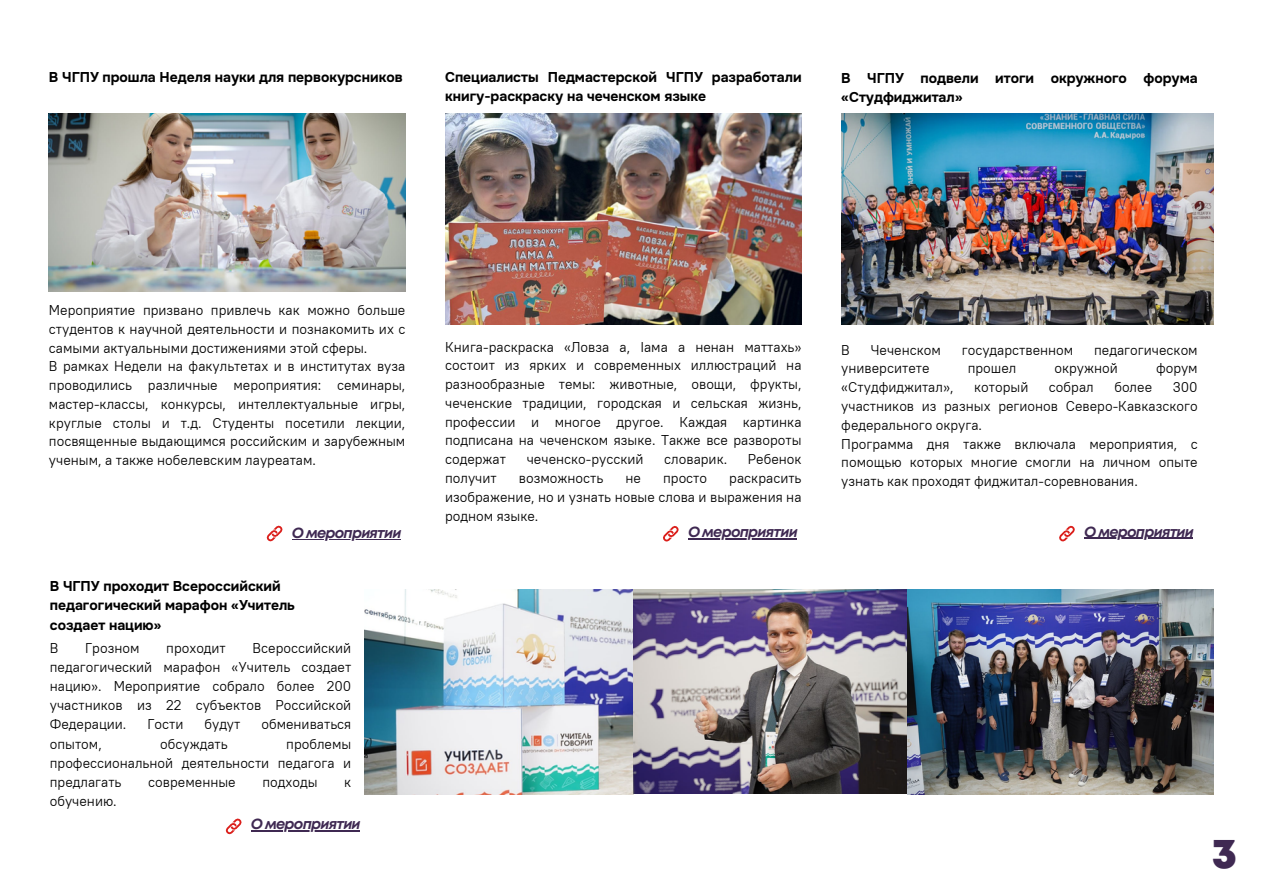
<style>
.page{position:relative;width:1263px;height:894px;background:#fff}
.page>*{position:absolute;margin:0;border:0;box-sizing:border-box;transform-origin:0 0}
.t1{font:900 42.15px "Mont";color:#3f2952}
.t2{font:italic 700 14.7px "Mont";letter-spacing:-.05em;color:#3f2952}
.t3{font:13.95px/18.8px "Retni Sans";color:#000;text-align:justify}
.t4{font:700 13.95px/18.8px "Onest";color:#000}
</style>
<div class="page">
<img style="left:49px;top:113px;width:357px;height:178px">
<svg style="left:266px;top:525px;width:17px;height:17px"></svg>
<img style="left:445px;top:113px;width:357px;height:212px">
<svg style="left:663px;top:526px;width:16px;height:16px"></svg>
<img style="left:841px;top:113px;width:373px;height:212px">
<svg style="left:1059px;top:525px;width:16px;height:17px"></svg>
<img style="left:364px;top:589px;width:849px;height:205px">
<hr style="left:292px;top:539px;width:109px;height:1px;background:#3f2952">
<hr style="left:688px;top:538px;width:109px;height:1px;background:#3f2952">
<hr style="left:1084px;top:537px;width:109px;height:1px;background:#3f2952">
<svg style="left:225px;top:818px;width:17px;height:17px"></svg>
<hr style="left:251px;top:830px;width:109px;height:1px;background:#3f2952">
<p class="t4" style="left:49px;top:68px;width:355px">В ЧГПУ прошла Неделя науки для первокурсников</p>
<h1 class="t4" style="left:445px;top:68px;width:358px">Специалисты Педмастерской ЧГПУ разработали книгу-раскраску на чеченском языке</h1>
<p class="t4" style="left:841px;top:69px;width:358px">В ЧГПУ подвели итоги окружного форума «Студфиджитал»</p>
<p class="t3" style="left:49px;top:300px;width:358px">Мероприятие призвано привлечь как можно больше студентов к научной деятельности и познакомить их с самыми актуальными достижениями этой сферы.</p>
<p class="t3" style="left:49px;top:357px;width:358px">В рамках Недели на факультетах и в институтах вуза проводились различные мероприятия: семинары, мастер-классы, конкурсы, интеллектуальные игры, круглые столы и т.д. Студенты посетили лекции, посвященные выдающимся российским и зарубежным ученым, а также нобелевским лауреатам.</p>
<h1 class="t2" style="left:292px;top:527px;width:111px">О мероприятии</h1>
<h1 class="t4" style="left:50px;top:577px;width:247px;line-height:19.2px">В ЧГПУ проходит Всероссийский педагогический марафон «Учитель создает нацию»</h1>
<p class="t3" style="left:50px;top:638px;width:10px">В</p>
<p class="t3" style="left:85px;top:638px;width:56px">Грозном</p>
<p class="t3" style="left:166px;top:638px;width:61px">проходит</p>
<p class="t3" style="left:50px;top:638px;width:303px;line-height:19.2px;text-indent:203px">Всероссийский педагогический марафон «Учитель создает нацию». Мероприятие собрало более 200 участников из 22 субъектов Российской Федерации.</p>
<p class="t3" style="left:147px;top:714px;width:38px">Гости</p>
<p class="t3" style="left:204px;top:714px;width:37px">будут</p>
<p class="t3" style="left:261px;top:714px;width:91px">обмениваться</p>
<p class="t3" style="left:50px;top:734px;width:54px">опытом,</p>
<p class="t3" style="left:160px;top:734px;width:69px">обсуждать</p>
<p class="t3" style="left:50px;top:733px;width:303px;line-height:19.2px;text-indent:236px">проблемы профессиональной деятельности педагога и предлагать</p>
<p class="t3" style="left:148px;top:772px;width:89px">современные</p>
<p class="t3" style="left:262px;top:772px;width:57px">подходы</p>
<p class="t3" style="left:344px;top:772px;width:9px">к</p>
<p class="t3" style="left:50px;top:791px;width:68px">обучению.</p>
<p class="t2" style="left:251px;top:818px;width:111px">О мероприятии</p>
<h1 class="t3" style="left:445px;top:337px;width:358px">Книга-раскраска «Ловза а, Iама а ненан маттахь» состоит из ярких и современных иллюстраций на разнообразные темы: животные, овощи, фрукты, чеченские традиции, городская и сельская жизнь, профессии и многое другое. Каждая картинка подписана на чеченском языке. Также все развороты содержат</h1>
<h1 class="t3" style="left:527px;top:449px;width:118px">чеченско-русский</h1>
<h1 class="t3" style="left:664px;top:449px;width:64px">словарик.</h1>
<h1 class="t3" style="left:748px;top:449px;width:55px">Ребенок</h1>
<h1 class="t3" style="left:445px;top:468px;width:53px">получит</h1>
<h1 class="t3" style="left:519px;top:468px;width:86px">возможность</h1>
<h1 class="t3" style="left:625px;top:468px;width:17px">не</h1>
<h1 class="t3" style="left:663px;top:468px;width:46px">просто</h1>
<h1 class="t3" style="left:445px;top:468px;width:358px;text-indent:284px">раскрасить изображение, но и узнать новые слова и выражения на родном языке.</h1>
<p class="t2" style="left:688px;top:526px;width:111px">О мероприятии</p>
<p class="t3" style="left:841px;top:340px;width:10px">В</p>
<p class="t3" style="left:871px;top:340px;width:72px">Чеченском</p>
<p class="t3" style="left:962px;top:340px;width:113px">государственном</p>
<p class="t3" style="left:1094px;top:340px;width:105px">педагогическом</p>
<p class="t3" style="left:841px;top:359px;width:90px">университете</p>
<p class="t3" style="left:968px;top:359px;width:50px">прошел</p>
<p class="t3" style="left:1054px;top:359px;width:65px">окружной</p>
<p class="t3" style="left:1156px;top:359px;width:43px">форум</p>
<p class="t3" style="left:841px;top:377px;width:114px">«Студфиджитал»,</p>
<p class="t3" style="left:974px;top:377px;width:56px">который</p>
<p class="t3" style="left:1049px;top:377px;width:46px">собрал</p>
<p class="t3" style="left:1114px;top:377px;width:39px">более</p>
<p class="t3" style="left:841px;top:377px;width:358px;text-indent:331px">300 участников из разных регионов Северо-Кавказского федерального округа.</p>
<p class="t3" style="left:841px;top:434px;width:358px">Программа дня также включала мероприятия, с помощью которых многие смогли на личном опыте узнать как проходят фиджитал-соревнования.</p>
<h1 class="t2" style="left:1084px;top:525px;width:111px">О мероприятии</h1>
<h1 class="t1" style="left:1212px;top:836px;width:26px">3</h1>
</div>
